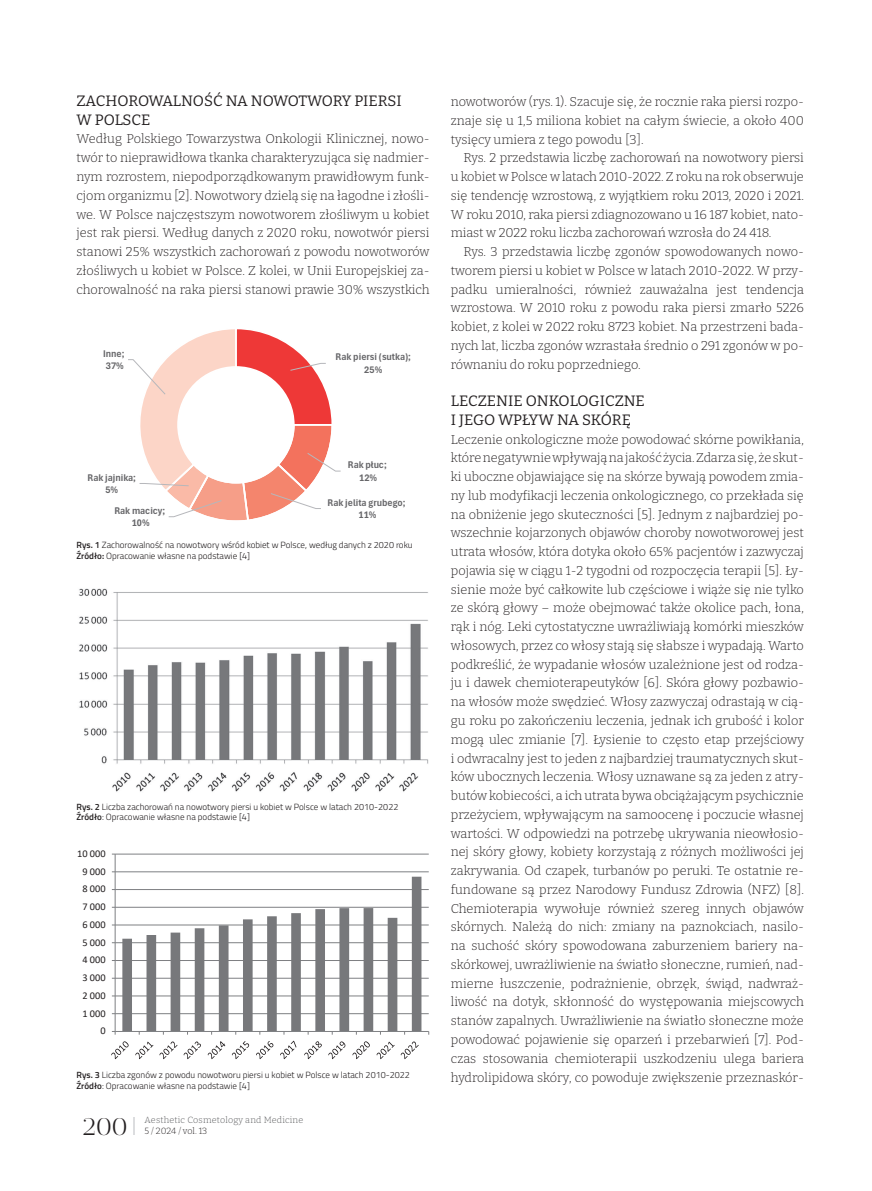
<style>
.page{position:relative;width:872px;height:1191px;background:#fff}
.page>*{position:absolute;margin:0;border:0;box-sizing:border-box;transform-origin:0 0}
.t1{font:300 24px "Prumo Display";color:#231f20}
.t2{font:15px/18.8px "Bitter";letter-spacing:-.005em;color:#231f20}
.t3{font:300 12.75px/18.8px "Bitter";color:#231f20;text-align:justify}
.t4{font:10.35px "Calibri";color:#231f20}
.t5{font:700 condensed 10.2px/12.5px "Aptos";color:#666669;text-align:center}
.t6{font:300 9px/10.8px "Titillium Web";color:#231f20}
.t7{font:300 9px "Bitter";letter-spacing:.02em;color:#57585a}
.t8{font:300 9px "Bitter";color:#231f20}
.s1{font-weight:600}
</style>
<div class="page">
<svg style="left:128px;top:329px;width:213px;height:192px"></svg>
<img style="left:79px;top:588px;width:350px;height:204px">
<svg style="left:111px;top:853px;width:318px;height:207px"></svg>
<svg style="left:133px;top:1117px;width:2px;height:17px"></svg>
<p class="t2" style="left:77px;top:91px;width:327px">ZACHOROWALNOŚĆ NA NOWOTWORY PIERSI<br>W POLSCE</p>
<p class="t3" style="left:77px;top:129px;width:354px">Według Polskiego Towarzystwa Onkologii Klinicznej, nowo&shy;twór to nieprawidłowa tkanka charakteryzująca się nadmier&shy;nym rozrostem, niepodporządkowanym prawidłowym funk&shy;cjom organizmu [2]. Nowotwory dzielą się na łagodne i złośli&shy;we. W Polsce najczęstszym nowotworem złośliwym u kobiet jest rak piersi. Według danych z 2020 roku, nowotwór piersi stanowi 25% wszystkich zachorowań z powodu nowotworów złośliwych u kobiet w Polsce. Z kolei, w Unii Europejskiej za&shy;chorowalność na raka piersi stanowi prawie 30% wszystkich</p>
<p class="t5" style="left:103px;top:347px;width:23px;text-align:left">Inne;<br>37%</p>
<p class="t5" style="left:88px;top:470px;width:50px">Rak jajnika;<br>5%</p>
<p class="t5" style="left:114px;top:504px;width:52px">Rak macicy;<br>10%</p>
<p class="t5" style="left:335px;top:350px;width:77px">Rak piersi (sutka);<br>25%</p>
<p class="t5" style="left:348px;top:458px;width:40px">Rak płuc;<br>12%</p>
<p class="t5" style="left:327px;top:495px;width:79px">Rak jelita grubego;<br>11%</p>
<p class="t6" style="left:77px;top:539px;width:337px"><span class="s1">Rys. 1</span> Zachorowalność na nowotwory wśród kobiet w Polsce, według danych z 2020 roku<br><span class="s1">Źródło:</span> Opracowanie własne na podstawie [4]</p>
<p class="t6" style="left:77px;top:800px;width:323px"><span class="s1">Rys. 2</span> Liczba zachorowań na nowotwory piersi u kobiet w Polsce w latach 2010-2022<br><span class="s1">Źródło</span>: Opracowanie własne na podstawie [4]</p>
<p class="t4" style="left:77px;top:846px;width:30px">10 000</p>
<p class="t4" style="left:82px;top:864px;width:25px">9 000</p>
<p class="t4" style="left:82px;top:882px;width:25px">8 000</p>
<p class="t4" style="left:82px;top:899px;width:25px">7 000</p>
<p class="t4" style="left:82px;top:917px;width:25px">6 000</p>
<p class="t4" style="left:82px;top:935px;width:25px">5 000</p>
<p class="t4" style="left:82px;top:952px;width:25px">4 000</p>
<p class="t4" style="left:82px;top:970px;width:25px">3 000</p>
<p class="t4" style="left:82px;top:988px;width:25px">2 000</p>
<p class="t4" style="left:82px;top:1006px;width:25px">1 000</p>
<p class="t4" style="left:100px;top:1023px;width:7px">0</p>
<p class="t6" style="left:77px;top:1069px;width:335px"><span class="s1">Rys. 3</span> Liczba zgonów z powodu nowotworu piersi u kobiet w Polsce w latach 2010-2022<br><span class="s1">Źródło</span>: Opracowanie własne na podstawie [4]</p>
<p class="t7" style="left:145px;top:1114px;width:160px">Aesthetic Cosmetology and Medicine</p>
<h1 class="t1" style="left:83px;top:1112px;width:46px">200</h1>
<p class="t8" style="left:145px;top:1124px;width:64px">5 / 2024 / vol. 13</p>
<p class="t3" style="left:451px;top:92px;width:354px">nowotworów (rys. 1). S zacuje się, że rocznie raka piersi rozpo&shy;znaje się u 1,5 miliona kobiet na całym świecie, a około 400 tysięcy umiera z tego powodu [3].</p>
<p class="t3" style="left:451px;top:148px;width:354px;text-indent:13px">Rys. 2 przedstawia liczbę zachorowań na nowotwory piersi u kobiet w Polsce w latach 2010-2022. Z roku na rok obserwuje się tendencję wzrostową, z wyjątkiem roku 2013, 2020 i 2021.<br>W roku 2010, raka piersi zdiagnozowano u 16 187 kobiet, nato&shy;miast w 2022 roku liczba zachorowań wzrosła do 24 418.</p>
<p class="t3" style="left:451px;top:242px;width:354px;text-indent:13px">Rys. 3 przedstawia liczbę zgonów spowodowanych nowo&shy;tworem piersi u kobiet w Polsce w latach 2010-2022. W przy&shy;padku umieralności, również zauważalna jest tendencja wzrostowa. W 2010 roku z powodu raka piersi zmarło 5226 kobiet, z kolei w 2022 roku 8723 kobiet. Na przestrzeni bada&shy;nych lat, liczba zgonów wzrastała średnio o 291 zgonów w po&shy;równaniu do roku poprzedniego.</p>
<p class="t2" style="left:451px;top:391px;width:196px">LECZENIE ONKOLOGICZNE<br>I JEGO WPŁYW NA SKÓRĘ</p>
<p class="t3" style="left:451px;top:429px;width:354px">Leczenie onkologiczne może powodować skórne powikłania, które negatywnie wpływają na jakość życia. Zdarza się, że skut&shy;ki uboczne objawiające się na skórze bywają powodem zmia&shy;ny lub modyfikacji leczenia onkologicznego, co przekłada się na obniżenie jego skuteczności [5]. Jednym z najbardziej po&shy;wszechnie kojarzonych objawów choroby nowotworowej jest utrata włosów, która dotyka około 65% pacjentów i zazwyczaj pojawia się w ciągu 1-2 tygodni od rozpoczęcia terapii [5]. Ły&shy;sienie może być całkowite lub częściowe i wiąże się nie tylko ze skórą głowy – może obejmować także okolice pach, łona, rąk i nóg. Leki cytostatyczne uwrażliwiają komórki mieszków włosowych, przez co włosy stają się słabsze i wypadają. Warto podkreślić, że wypadanie włosów uzależnione jest od rodza&shy;ju i dawek chemioterapeutyków [6]. Skóra głowy pozbawio&shy;na włosów może swędzieć. Włosy zazwyczaj odrastają w cią&shy;gu roku po zakończeniu leczenia, jednak ich grubość i kolor mogą ulec zmianie [7]. Łysienie to często etap przejściowy i odwracalny jest to jeden z najbardziej traumatycznych skut&shy;ków ubocznych leczenia. Włosy uznawane są za jeden z atry&shy;butów kobiecości, a ich utrata bywa obciążającym psychicznie przeżyciem, wpływającym na samoocenę i poczucie własnej wartości. W odpowiedzi na potrzebę ukrywania nieowłosio&shy;nej skóry głowy, kobiety korzystają z różnych możliwości jej zakrywania. Od czapek, turbanów po peruki. Te ostatnie re&shy;fundowane są przez Narodowy Fundusz Zdrowia (NFZ) [8].<br>Chemioterapia wywołuje również szereg innych objawów skórnych. Należą do nich: zmiany na paznokciach, nasilo&shy;na suchość skóry spowodowana zaburzeniem bariery na&shy;skórkowej, uwrażliwienie na światło słoneczne, rumień, nad&shy;mierne łuszczenie, podrażnienie, obrzęk, świąd, nadwraż&shy;liwość na dotyk, skłonność do występowania miejscowych stanów zapalnych. Uwrażliwienie na światło słoneczne może powodować pojawienie się oparzeń i przebarwień [7]. Pod&shy;czas stosowania chemioterapii uszkodzeniu ulega bariera hydrolipidowa skóry, co powoduje zwiększenie przeznaskór-</p>
</div>
